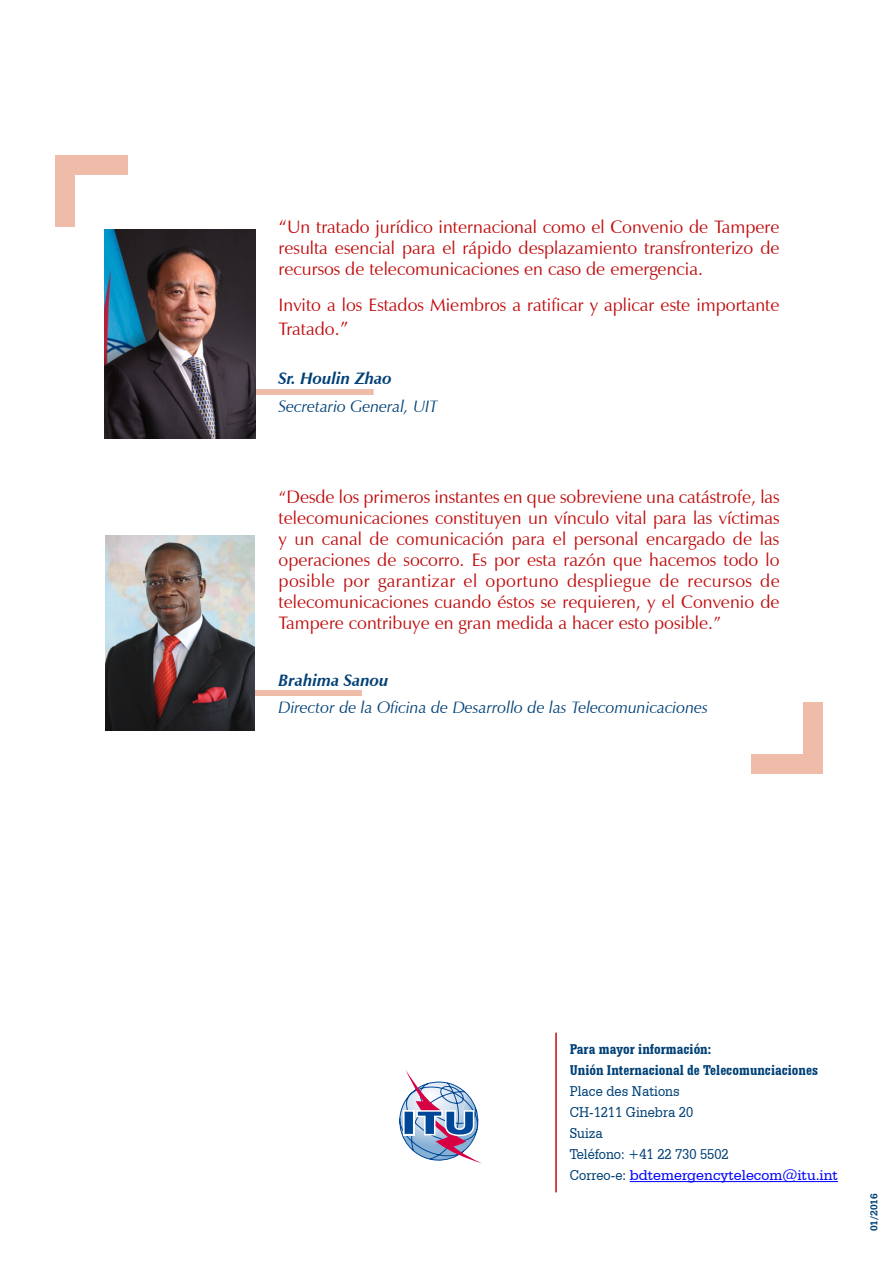
<style>
.page{position:relative;width:893px;height:1263px;background:#fff}
.page>*{position:absolute;margin:0;border:0;box-sizing:border-box;transform-origin:0 0}
.t1{font:18px/21px "Zapf Humanist 601 BT";color:#c00d0e;text-align:justify}
.t2{font:italic 16.5px "Zapf Humanist 601 BT";color:#004177}
.t3{font:italic 700 16.5px "Zapf Humanist 601 BT";color:#004177}
.t4{font:15px/21px "Serifa BT";color:#004177;scale:.9 1}
.t5{font:700 condensed 15px/21px "Serifa BT";color:#004177}
.t6{font:700 10.5px "Serifa BT";color:#004177}
.s1{font-size:19.5px}
.s2{color:#00f}
</style>
<div class="page">
<div style="left:751px;top:754px;width:72px;height:19px;background:#eebca8"></div>
<div style="left:804px;top:702px;width:19px;height:71px;background:#eebca8"></div>
<div style="left:184px;top:690px;width:178px;height:6px;background:#eebca8"></div>
<img style="left:105px;top:536px;width:150px;height:194px">
<svg style="left:399px;top:1070px;width:83px;height:94px"></svg>
<hr style="left:555px;top:1033px;width:2px;height:159px;background:#c00d0e">
<div style="left:181px;top:389px;width:193px;height:6px;background:#eebca8"></div>
<div style="left:56px;top:155px;width:72px;height:19px;background:#eebca8"></div>
<div style="left:56px;top:155px;width:19px;height:72px;background:#eebca8"></div>
<img style="left:105px;top:230px;width:150px;height:208px">
<hr style="left:630px;top:1181px;width:208px;height:1px;background:#00f">
<p class="t1" style="left:279px;top:217px;width:502px"><span class="s1">“</span>Un tratado jurídico internacional como el Convenio de Tampere resulta esencial para el rápido desplazamiento transfronterizo de recursos de telecomunicaciones en caso de emergencia.</p>
<p class="t1" style="left:279px;top:293px;width:503px;line-height:23.4px">Invito a los Estados Miembros a ratificar y aplicar este importante<br>Tratado.<span class="s1">”</span></p>
<p class="t3" style="left:279px;top:368px;width:115px">Sr. Houlin Zhao</p>
<p class="t2" style="left:279px;top:396px;width:160px">Secretario General, UIT</p>
<p class="t1" style="left:279px;top:486px;width:503px">“Desde los primeros instantes en que sobreviene una catástrofe, las telecomunicaciones constituyen un vínculo vital para las víctimas y un canal de comunicación para el personal encargado de las operaciones de socorro. Es por esta razón que hacemos todo lo posible por garantizar el oportuno despliegue de recursos de telecomunicaciones cuando éstos se requieren, y el Convenio de Tampere contribuye en gran medida a hacer esto posible.”</p>
<p class="t3" style="left:279px;top:670px;width:111px">Brahima Sanou</p>
<p class="t2" style="left:279px;top:697px;width:431px">Director de la Oficina de Desarrollo de las Telecomunicaciones</p>
<p class="t5" style="left:570px;top:1038px;width:250px">Para mayor información:<br>Unión Internacional de Telecomunciaciones</p>
<p class="t4" style="left:570px;top:1081px;width:300px">Place des Nations<br>CH-1211 Ginebra 20<br>Suiza<br>Teléfono: +41 22 730 5502<br>Correo-e: <span class="s2">bdtemergencytelecom@itu.int</span></p>
<p class="t6" style="left:868px;top:1231px;width:40px;rotate:-90deg">01/2016</p>
</div>
